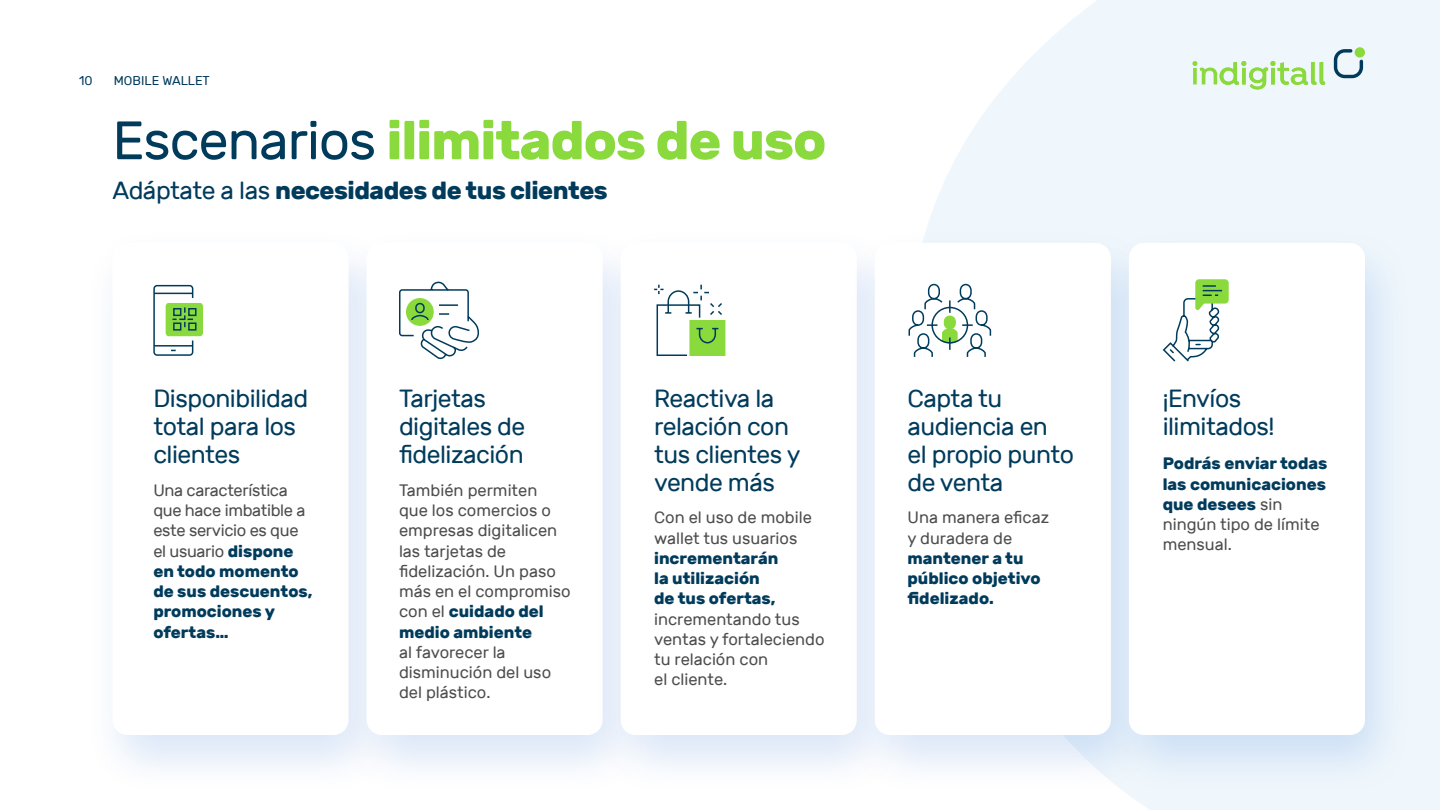
<style>
.page{position:relative;width:1440px;height:810px;background:#fff}
.page>*{position:absolute;margin:0;border:0;box-sizing:border-box;transform-origin:0 0}
.t1{font:700 54px "Rubik";letter-spacing:-.02em;color:#8ad93d}
.t2{font:24.75px/27.8px "Rubik";letter-spacing:-.02em;color:#003b5c}
.t3{font:700 24.75px "Rubik";letter-spacing:-.02em;color:#003b5c}
.t4{font:16.5px/20.2px "Rubik";color:#4d4d4d}
.t5{font:700 16.5px/20.2px "Rubik";color:#003b5c}
.t6{font:16.5px/20.2px "Rubik";letter-spacing:-.02em;color:#4d4d4d}
.t7{font:12.75px "Rubik";color:#003b5c}
.s1{font-weight:400;color:#003b5c}
.s2{font-weight:400}
.s3{font-weight:700;color:#003b5c}
.s4{font-weight:400;color:#4d4d4d}
</style>
<div class="page">
<svg style="left:928px;top:0;width:512px;height:810px;fill:#f0f7fc"></svg>
<div style="left:83px;top:226px;width:315px;height:571px;background:#0056cd;opacity:.15"></div>
<div style="left:112px;top:243px;width:237px;height:492px;background:#fff;border-radius:15px"></div>
<div style="left:337px;top:226px;width:315px;height:571px;background:#0056cd;opacity:.15"></div>
<div style="left:367px;top:243px;width:236px;height:492px;background:#fff;border-radius:15px"></div>
<svg style="left:399px;top:281px;width:80px;height:78px"></svg>
<div style="left:591px;top:226px;width:315px;height:571px;background:#0056cd;opacity:.15"></div>
<div style="left:621px;top:243px;width:236px;height:492px;background:#fff;border-radius:15px"></div>
<div style="left:845px;top:226px;width:315px;height:571px;background:#0056cd;opacity:.15"></div>
<div style="left:875px;top:243px;width:236px;height:492px;background:#fff;border-radius:15px"></div>
<div style="left:1099px;top:226px;width:316px;height:571px;background:#0056cd;opacity:.15"></div>
<div style="left:1129px;top:243px;width:236px;height:492px;background:#fff;border-radius:15px"></div>
<div style="left:689px;top:320px;width:36px;height:36px;background:#8ad93d"></div>
<svg style="left:654px;top:284px;width:70px;height:72px"></svg>
<svg style="left:908px;top:283px;width:84px;height:74px"></svg>
<svg style="left:1162px;top:279px;width:67px;height:83px"></svg>
<div style="left:153px;top:285px;width:40px;height:71px;border:2px solid #003b5c;border-radius:3px"></div>
<hr style="left:154px;top:345px;width:39px;height:2px;background:#003b5c">
<hr style="left:154px;top:293px;width:39px;height:1px;background:#003b5c">
<svg style="left:165px;top:302px;width:38px;height:35px"></svg>
<svg style="left:1192px;top:61px;width:133px;height:28px"></svg>
<svg style="left:1355px;top:47px;width:10px;height:11px"></svg>
<svg style="left:1334px;top:49px;width:29px;height:29px"></svg>
<p class="t7" style="left:79px;top:73px;width:15px">10</p>
<p class="t7" style="left:114px;top:73px;width:98px">MOBILE WALLET</p>
<h1 class="t1" style="left:112px;top:109px;width:715px"><span class="s1">Escenarios</span> ilimitados de uso</h1>
<h2 class="t3" style="left:113px;top:176px;width:497px"><span class="s2">Adáptate a las</span> necesidades de tus clientes</h2>
<h2 class="t2" style="left:153px;top:385px;width:156px">Disponibilidad total para los clientes</h2>
<p class="t6" style="left:153px;top:480px;width:161px">Una característica que hace imbatible a este servicio es que el usuario <span class="s3">dispone en todo momento de sus descuentos, promociones y ofertas…</span></p>
<h2 class="t2" style="left:399px;top:385px;width:128px">Tarjetas digitales de fidelización</h2>
<p class="t4" style="left:399px;top:480px;width:173px">También permiten<br>que los comercios o empresas digitalicen las tarjetas de fidelización. Un paso más en el compromiso con el <span class="s3">cuidado del medio ambiente</span></p>
<p class="t4" style="left:399px;top:642px;width:154px">al favorecer la disminución del uso del plástico.</p>
<h2 class="t2" style="left:654px;top:385px;width:148px">Reactiva la relación con tus clientes y vende más</h2>
<h2 class="t2" style="left:908px;top:385px;width:168px">Capta tu audiencia en<br>el propio punto de venta</h2>
<h2 class="t2" style="left:1163px;top:385px;width:113px">¡Envíos ilimitados!</h2>
<p class="t4" style="left:908px;top:508px;width:143px">Una manera eficaz y duradera de</p>
<p class="t5" style="left:908px;top:548px;width:135px">mantener a tu público objetivo fidelizado.</p>
<p class="t5" style="left:1163px;top:454px;width:166px">Podrás enviar todas las comunicaciones que desees <span class="s4">sin ningún tipo de límite mensual.</span></p>
<p class="t4" style="left:654px;top:508px;width:159px">Con el uso de mobile wallet tus usuarios</p>
<p class="t5" style="left:654px;top:548px;width:126px">incrementarán la utilización de tus ofertas,</p>
<p class="t4" style="left:654px;top:609px;width:172px">incrementando tus ventas y fortaleciendo tu relación con<br>el cliente.</p>
</div>
